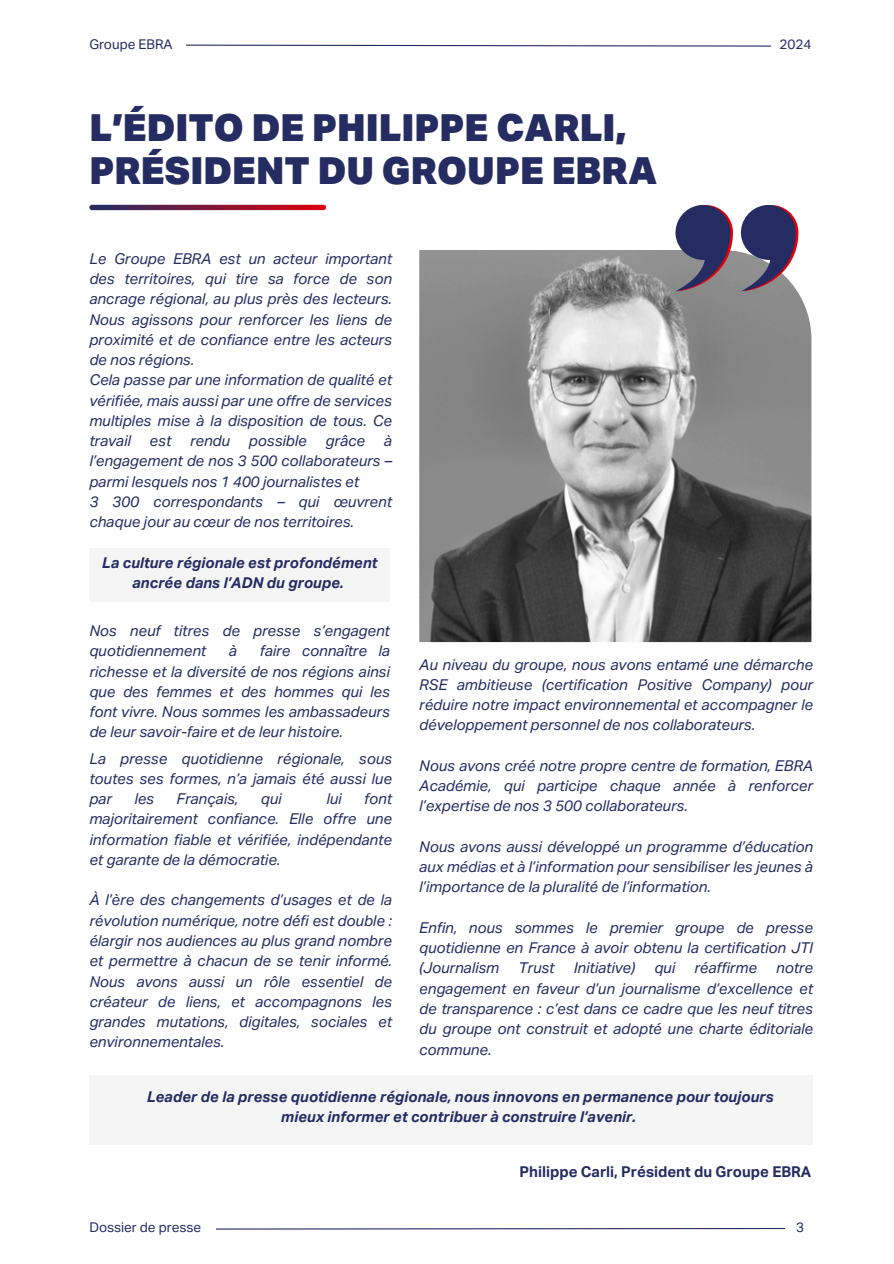
<style>
.page{position:relative;width:894px;height:1264px;background:#fff}
.page>*{position:absolute;margin:0;border:0;box-sizing:border-box;transform-origin:0 0}
.t1{font:900 37.5px/42.8px "Aktiv Grotesk";color:#252c62}
.t2{font:italic 15px/20.2px "Aktiv Grotesk";color:#252c62;text-align:justify}
.t3{font:italic 700 15px/20.2px "Aktiv Grotesk";color:#252c62;text-align:center}
.t4{font:700 15px "Aktiv Grotesk";color:#252c62}
.t5{font:13.5px "Aktiv Grotesk";color:#252c62}
</style>
<div class="page">
<svg style="left:186px;top:44px;width:585px;height:3px"></svg>
<svg style="left:215px;top:1227px;width:571px;height:3px"></svg>
<img style="left:419px;top:250px;width:392px;height:392px">
<svg style="left:674px;top:205px;width:58px;height:86px;background:#5e5877"></svg>
<svg style="left:739px;top:205px;width:59px;height:86px;background:#686281"></svg>
<div style="left:89px;top:548px;width:301px;height:53px;background:#f5f5f5"></div>
<div style="left:89px;top:1075px;width:723px;height:69px;background:#f5f5f5"></div>
<svg style="left:89px;top:205px;width:237px;height:5px"></svg>
<h2 class="t5" style="left:89px;top:38px;width:85px">Groupe EBRA</h2>
<p class="t5" style="left:779px;top:39px;width:33px">2024</p>
<h2 class="t1" style="left:89px;top:110px;width:569px">L’ÉDITO DE PHILIPPE CARLI,<br>PRÉSIDENT DU GROUPE EBRA</h2>
<h2 class="t2" style="left:89px;top:249px;width:304px;text-align:left">Le Groupe EBRA est un acteur important des territoires, qui tire sa force de son ancrage régional, au plus près des lecteurs.<br>Nous agissons pour renforcer les liens de proximité et de confiance entre les acteurs de nos régions.<br>Cela passe par une information de qualité et vérifiée, mais aussi par une offre de services multiples mise à la disposition de tous. Ce travail</h2>
<h2 class="t2" style="left:89px;top:432px;width:304px;text-align:left;text-indent:294px">à l’engagement de nos 3 500 collaborateurs – parmi lesquels nos 1 400 journalistes et<br>3 300 correspondants – qui œuvrent chaque jour au cœur de nos territoires.</h2>
<h2 class="t2" style="left:150px;top:432px;width:23px">est</h2>
<h2 class="t2" style="left:190px;top:432px;width:41px">rendu</h2>
<h2 class="t2" style="left:249px;top:432px;width:59px">possible</h2>
<h2 class="t2" style="left:325px;top:432px;width:41px">grâce</h2>
<h2 class="t3" style="left:102px;top:553px;width:277px">La culture régionale est profondément ancrée dans l’ADN du groupe.</h2>
<h2 class="t2" style="left:89px;top:621px;width:302px">Nos neuf titres de presse s’engagent quotidiennement</h2>
<h2 class="t2" style="left:89px;top:642px;width:302px;text-indent:170px">faire connaître la richesse et la diversité de nos régions ainsi que des femmes et des hommes qui les font vivre. Nous sommes les ambassadeurs de leur savoir-faire et de leur histoire.</h2>
<h2 class="t2" style="left:229px;top:642px;width:10px">à</h2>
<h2 class="t2" style="left:89px;top:749px;width:304px">La presse quotidienne régionale, sous toutes ses formes, n’a jamais été aussi lue par</h2>
<h2 class="t2" style="left:89px;top:789px;width:304px;text-indent:275px">font majoritairement confiance. Elle offre une information fiable et vérifiée, indépendante et garante de la démocratie.</h2>
<h2 class="t2" style="left:89px;top:891px;width:304px">À l’ère des changements d’usages et de la révolution numérique, notre défi est double : élargir nos audiences au plus grand nombre et permettre à chacun de se tenir informé.<br>Nous avons aussi un rôle essentiel de créateur de liens, et accompagnons les grandes mutations, digitales, sociales et environnementales.</h2>
<h2 class="t2" style="left:134px;top:789px;width:21px">les</h2>
<h2 class="t2" style="left:176px;top:789px;width:63px">Français,</h2>
<h2 class="t2" style="left:261px;top:789px;width:22px">qui</h2>
<h2 class="t2" style="left:326px;top:789px;width:17px">lui</h2>
<p class="t2" style="left:419px;top:655px;width:395px">Au niveau du groupe, nous avons entamé une démarche RSE ambitieuse (certification Positive Company) pour réduire notre impact environnemental et accompagner le développement personnel de nos collaborateurs.</p>
<p class="t2" style="left:419px;top:756px;width:395px">Nous avons créé notre propre centre de formation, EBRA Académie, qui participe chaque année à renforcer l’expertise de nos 3 500 collaborateurs.</p>
<h2 class="t2" style="left:419px;top:837px;width:395px">Nous avons aussi développé un programme d’éducation aux médias et à l’information pour sensibiliser les jeunes à l’importance de la pluralité de l’information.</h2>
<h2 class="t2" style="left:419px;top:918px;width:395px">Enfin, nous sommes le premier groupe de presse quotidienne en France à avoir obtenu la certification JTI (Journalism</h2>
<h2 class="t2" style="left:518px;top:959px;width:37px">Trust</h2>
<h2 class="t2" style="left:573px;top:959px;width:63px">Initiative)</h2>
<h2 class="t2" style="left:654px;top:959px;width:22px">qui</h2>
<h2 class="t2" style="left:694px;top:959px;width:64px">réaffirme</h2>
<h2 class="t2" style="left:419px;top:959px;width:395px;text-indent:357px">notre engagement en faveur d’un journalisme d’excellence et de transparence : c’est dans ce cadre que les neuf titres du groupe ont construit et adopté une charte éditoriale commune.</h2>
<h2 class="t3" style="left:147px;top:1087px;width:628px">Leader de la presse quotidienne régionale, nous innovons en permanence pour toujours mieux informer et contribuer à construire l’avenir.</h2>
<p class="t4" style="left:519px;top:1164px;width:293px">Philippe Carli, Président du Groupe EBRA</p>
<h1 class="t5" style="left:89px;top:1221px;width:113px">Dossier de presse</h1>
<p class="t5" style="left:796px;top:1221px;width:9px">3</p>
</div>
